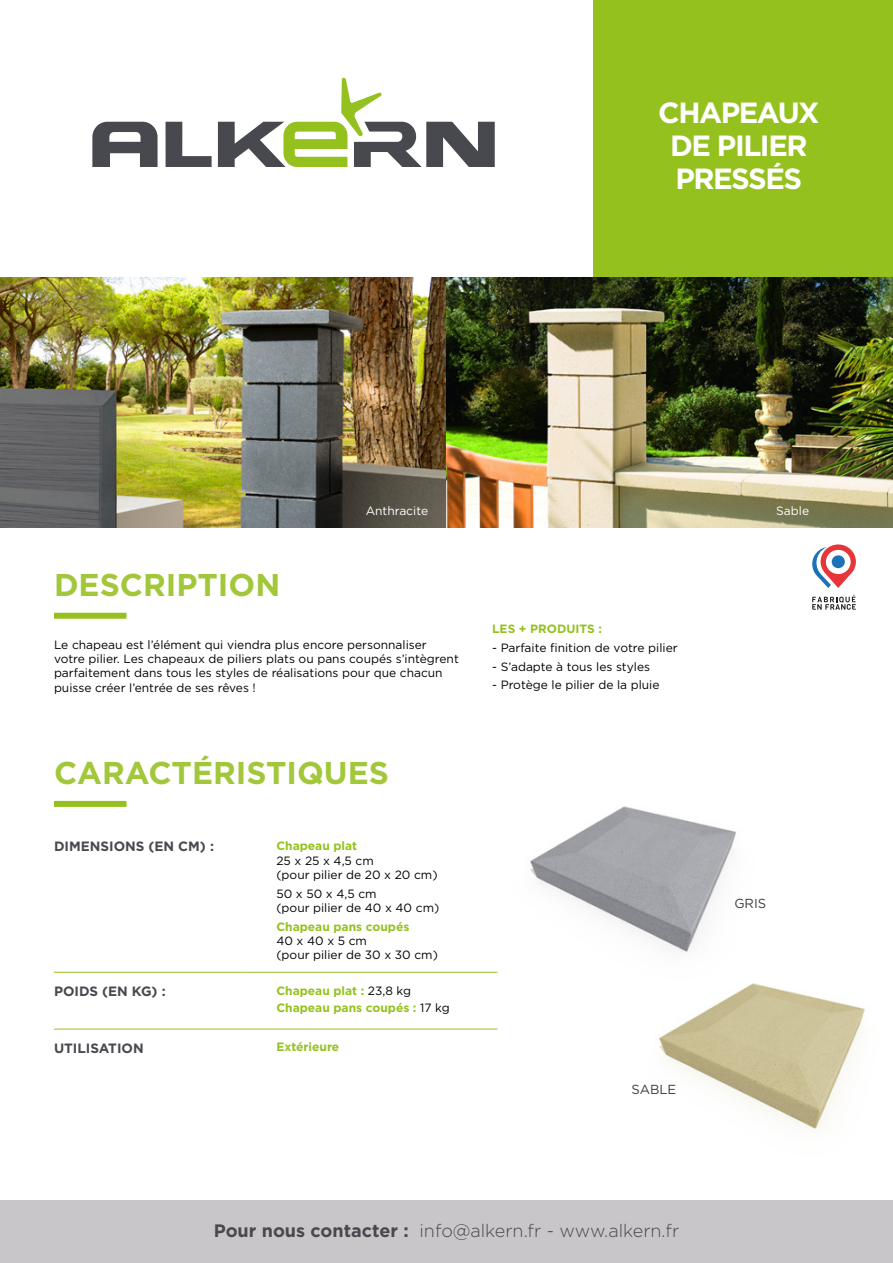
<style>
.page{position:relative;width:893px;height:1263px;background:#fff}
.page>*{position:absolute;margin:0;border:0;box-sizing:border-box;transform-origin:0 0}
.t1{font:700 31.5px "Gotham";color:#a2c73a}
.t2{font:700 29.25px/33px "Gotham";letter-spacing:-.05em;color:#fff;text-align:center}
.t3{font:300 18px "Gotham";color:#48484f}
.t4{font:700 13.5px "Gotham";color:#48484f}
.t5{font:13.05px "Gotham";color:#3c3c3b}
.t6{font:12px/14.4px "Gotham";color:#000}
.t7{font:700 12px/17.7px "Gotham";color:#95c11f}
.t8{font:12px "Gotham";color:#fff}
.s1{font-weight:400;color:#000}
.s2{font-weight:700}
</style>
<div class="page">
<img style="left:658px;top:983px;width:207px;height:150px">
<img style="left:483px;top:806px;width:253px;height:167px">
<img style="left:0;top:276px;width:893px;height:251px">
<div style="left:0;top:1200px;width:893px;height:63px;background:#c9c6c9"></div>
<div style="left:594px;top:0;width:299px;height:276px;background:#95c11f"></div>
<svg style="left:166px;top:122px;width:46px;height:45px"></svg>
<svg style="left:218px;top:78px;width:277px;height:89px"></svg>
<svg style="left:92px;top:122px;width:66px;height:45px"></svg>
<div style="left:54px;top:613px;width:72px;height:6px;background:#95c11f"></div>
<div style="left:54px;top:801px;width:72px;height:6px;background:#95c11f"></div>
<hr style="left:54px;top:972px;width:193px;height:1px;background:#95c11f">
<hr style="left:54px;top:1029px;width:193px;height:1px;background:#95c11f">
<hr style="left:247px;top:972px;width:250px;height:1px;background:#95c11f">
<hr style="left:247px;top:1029px;width:250px;height:1px;background:#95c11f">
<svg style="left:812px;top:595px;width:44px;height:15px"></svg>
<svg style="left:812px;top:544px;width:44px;height:44px"></svg>
<div style="left:832px;top:555px;width:13px;height:13px;background:#1d71b8;border-radius:50%"></div>
<h2 class="t2" style="left:658px;top:96px;width:163px">CHAPEAUX<br>DE PILIER<br>PRESSÉS</h2>
<h1 class="t1" style="left:54px;top:564px;width:228px">DESCRIPTION</h1>
<p class="t8" style="left:366px;top:503px;width:64px">Anthracite</p>
<p class="t8" style="left:776px;top:503px;width:34px">Sable</p>
<p class="t6" style="left:54px;top:637px;width:406px">Le chapeau est l’élément qui viendra plus encore personnaliser votre pilier. Les chapeaux de piliers plats ou pans coupés s’intègrent parfaitement dans tous les styles de réalisations pour que chacun puisse créer l’entrée de ses rêves !</p>
<h1 class="t1" style="left:54px;top:752px;width:337px">CARACTÉRISTIQUES</h1>
<p class="t4" style="left:54px;top:838px;width:162px">DIMENSIONS (EN CM) :</p>
<p class="t7" style="left:276px;top:837px;width:82px">Chapeau plat</p>
<p class="t6" style="left:276px;top:853px;width:163px">25 x 25 x 4,5 cm<br>(pour pilier de 20 x 20 cm)</p>
<p class="t6" style="left:276px;top:886px;width:164px">50 x 50 x 4,5 cm<br>(pour pilier de 40 x 40 cm)</p>
<p class="t7" style="left:276px;top:917px;width:134px">Chapeau pans coupés</p>
<p class="t6" style="left:276px;top:933px;width:163px">40 x 40 x 5 cm<br>(pour pilier de 30 x 30 cm)</p>
<p class="t4" style="left:54px;top:982px;width:113px">POIDS (EN KG) :</p>
<p class="t7" style="left:276px;top:981px;width:175px">Chapeau plat : <span class="s1">23,8 kg<br></span>Chapeau pans coupés : <span class="s1">17 kg</span></p>
<p class="t4" style="left:54px;top:1039px;width:91px">UTILISATION</p>
<p class="t7" style="left:276px;top:1038px;width:64px">Extérieure</p>
<p class="t7" style="left:492px;top:620px;width:111px">LES + PRODUITS :</p>
<p class="t6" style="left:492px;top:640px;width:187px">- Parfaite finition de votre pilier</p>
<p class="t6" style="left:492px;top:659px;width:159px">- S’adapte à tous les styles</p>
<p class="t6" style="left:492px;top:678px;width:169px">- Protège le pilier de la pluie</p>
<p class="t5" style="left:632px;top:1081px;width:46px">SABLE</p>
<h3 class="t3" style="left:214px;top:1220px;width:467px"><span class="s2">Pour nous contacter :</span> info@alkern.fr - www.alkern.fr</h3>
<p class="t5" style="left:734px;top:895px;width:33px">GRIS</p>
</div>
